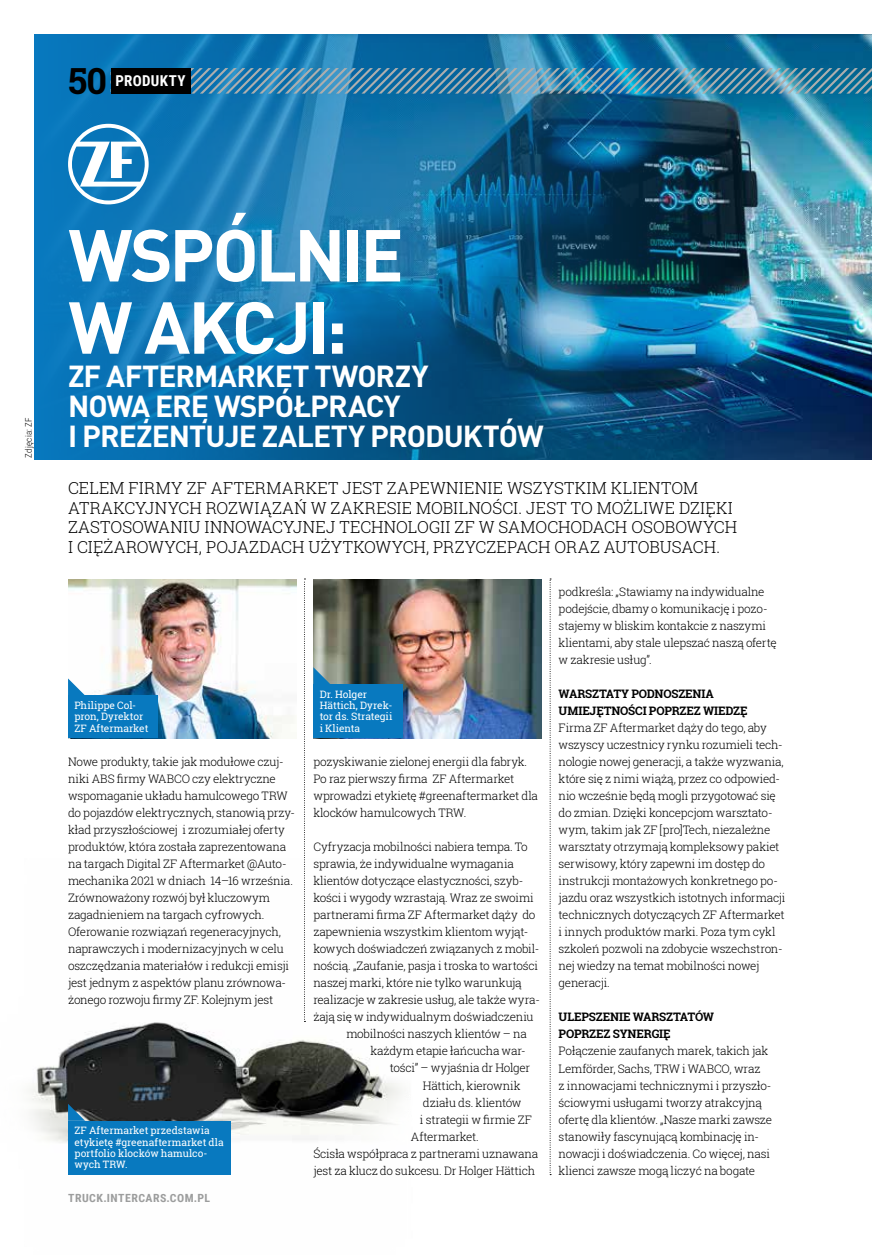
<style>
.page{position:relative;width:872px;height:1255px;background:#fff}
.page>*{position:absolute;margin:0;border:0;box-sizing:border-box;transform-origin:0 0}
.t1{font:700 72.15px/72.2px "DIN Pro";letter-spacing:-.045em;color:#fff}
.t2{font:700 36px "Roboto Slab";color:#000}
.t3{font:700 30px/30px "DIN Pro";letter-spacing:-.03em;color:#fff}
.t4{font:300 16.5px/19.5px "Roboto Slab";letter-spacing:.01em;color:#000}
.t5{font:700 15px "Roboto Condensed";letter-spacing:.015em;color:#fff}
.t6{font:300 11.7px/17px "Roboto Slab";letter-spacing:-.02em;color:#000}
.t7{font:700 11.7px/17px "Roboto Slab";letter-spacing:-.01em;color:#000}
.t8{font:700 11.25px "Roboto Condensed";letter-spacing:.04em;color:#9c9d9d;scale:1.05 1}
.t9{font:10.2px/11.2px "Roboto Slab";letter-spacing:-.005em;color:#fff}
.t10{font:300 9px "Roboto Condensed";letter-spacing:.025em;color:#000}
</style>
<div class="page">
<img style="left:34px;top:34px;width:838px;height:426px">
<img style="left:29px;top:1021px;width:373px;height:154px">
<img style="left:190px;top:68px;width:682px;height:26px">
<div style="left:111px;top:68px;width:79px;height:26px;background:#000"></div>
<svg style="left:68px;top:124px;width:81px;height:80px"></svg>
<svg style="left:304px;top:578px;width:1px;height:444px"></svg>
<svg style="left:550px;top:578px;width:1px;height:597px"></svg>
<img style="left:68px;top:579px;width:228px;height:159px">
<img style="left:313px;top:579px;width:228px;height:159px">
<div style="left:68px;top:695px;width:89px;height:43px;background:#0879bf"></div>
<svg style="left:68px;top:678px;width:17px;height:17px"></svg>
<div style="left:313px;top:684px;width:90px;height:54px;background:#0879bf"></div>
<svg style="left:313px;top:667px;width:17px;height:17px"></svg>
<div style="left:68px;top:1120px;width:163px;height:54px;background:#0879bf"></div>
<svg style="left:68px;top:1103px;width:17px;height:17px"></svg>
<h2 class="t2" style="left:68px;top:56px;width:40px">50</h2>
<p class="t5" style="left:115px;top:70px;width:72px">PRODUKTY</p>
<p class="t10" style="left:22px;top:458px;width:42px;rotate:-90deg">Zdjęcia: ZF</p>
<h1 class="t1" style="left:68px;top:211px;width:337px">WSPÓLNIE<br>W AKCJI:</h1>
<h3 class="t3" style="left:68px;top:357px;width:477px">ZF AFTERMARKET TWORZY<br>NOWĄ ERĘ WSPÓŁPRACY<br>I PREZENTUJE ZALETY PRODUKTÓW</h3>
<p class="t4" style="left:68px;top:478px;width:670px">CELEM FIRMY ZF AFTERMARKET JEST ZAPEWNIENIE WSZYSTKIM KLIENTOM ATRAKCYJNYCH ROZWIĄZAŃ W ZAKRESIE MOBILNOŚCI. JEST TO MOŻLIWE DZIĘKI ZASTOSOWANIU INNOWACYJNEJ TECHNOLOGII ZF W SAMOCHODACH OSOBOWYCH I CIĘŻAROWYCH, POJAZDACH UŻYTKOWYCH, PRZYCZEPACH ORAZ AUTOBUSACH.</p>
<p class="t9" style="left:74px;top:699px;width:75px">Philippe Col&shy;pron, Dyrektor<br>ZF Aftermarket</p>
<p class="t9" style="left:320px;top:688px;width:74px">Dr. Holger<br>Hättich, Dyrek&shy;tor ds. Strategii i Klienta</p>
<p class="t6" style="left:68px;top:753px;width:228px">Nowe produkty, takie jak modułowe czuj&shy;niki ABS firmy WABCO czy elektryczne wspomaganie układu hamulcowego TRW do pojazdów elektrycznych, stanowią przy&shy;kład przyszłościowej i zrozumiałej oferty produktów, która została zaprezentowana na targach Digital ZF Aftermarket @Auto&shy;mechanika 2021 w dniach 14–16 września.<br>Zrównoważony rozwój był kluczowym zagadnieniem na targach cyfrowych.<br>Oferowanie rozwiązań regeneracyjnych, naprawczych i modernizacyjnych w celu oszczędzania materiałów i redukcji emisji jest jednym z aspektów planu zrównowa&shy;żonego rozwoju firmy ZF. Kolejnym jest</p>
<p class="t6" style="left:313px;top:753px;width:226px">pozyskiwanie zielonej energii dla fabryk.<br>Po raz pierwszy firma ZF Aftermarket wprowadzi etykietę #greenaftermarket dla klocków hamulcowych TRW.</p>
<p class="t6" style="left:313px;top:838px;width:216px">Cyfryzacja mobilności nabiera tempa. To</p>
<p class="t6" style="left:313px;top:855px;width:202px">sprawia, że indywidualne wymagania</p>
<p class="t6" style="left:313px;top:872px;width:211px">klientów dotyczące elastyczności, szyb-</p>
<p class="t6" style="left:313px;top:889px;width:222px">kości i wygody wzrastają. Wraz ze swoimi</p>
<p class="t6" style="left:313px;top:906px;width:224px">partnerami firma ZF Aftermarket dąży do</p>
<p class="t6" style="left:313px;top:923px;width:216px">zapewnienia wszystkim klientom wyjąt-</p>
<p class="t6" style="left:313px;top:940px;width:227px">kowych doświadczeń związanych z mobil-</p>
<p class="t6" style="left:313px;top:957px;width:226px">nością. „Zaufanie, pasja i troska to wartości</p>
<p class="t6" style="left:313px;top:974px;width:210px">naszej marki, które nie tylko warunkują</p>
<p class="t6" style="left:313px;top:991px;width:228px">realizacje w zakresie usług, ale także wyra-</p>
<p class="t6" style="left:313px;top:1008px;width:222px">żają się w indywidualnym doświadczeniu</p>
<p class="t6" style="left:346px;top:1025px;width:182px">mobilności naszych klientów – na</p>
<p class="t6" style="left:370px;top:1042px;width:157px">każdym etapie łańcucha war-</p>
<p class="t6" style="left:390px;top:1059px;width:142px">tości” – wyjaśnia dr Holger</p>
<p class="t6" style="left:423px;top:1076px;width:99px">Hättich, kierownik</p>
<p class="t6" style="left:423px;top:1093px;width:100px">działu ds. klientów</p>
<p class="t6" style="left:420px;top:1110px;width:113px">i strategii w firmie ZF</p>
<p class="t6" style="left:411px;top:1127px;width:69px">Aftermarket.</p>
<p class="t6" style="left:313px;top:1144px;width:226px">Ścisła współpraca z partnerami uznawana</p>
<p class="t6" style="left:313px;top:1161px;width:223px">jest za klucz do sukcesu. Dr Holger Hättich</p>
<p class="t9" style="left:74px;top:1124px;width:151px">ZF Aftermarket przedstawia etykietę #greenaftermarket dla portfolio klocków hamulco&shy;wych TRW.</p>
<p class="t8" style="left:68px;top:1189px;width:137px">TRUCK.INTERCARS.COM.PL</p>
<p class="t6" style="left:558px;top:583px;width:220px">podkreśla: „Stawiamy na indywidualne podejście, dbamy o komunikację i pozo&shy;stajemy w bliskim kontakcie z naszymi klientami, aby stale ulepszać naszą ofertę w zakresie usług”.</p>
<p class="t7" style="left:558px;top:685px;width:190px">WARSZTATY PODNOSZENIA<br>UMIEJĘTNOŚCI POPRZEZ WIEDZĘ</p>
<p class="t6" style="left:558px;top:719px;width:228px">Firma ZF Aftermarket dąży do tego, aby wszyscy uczestnicy rynku rozumieli tech&shy;nologie nowej generacji, a także wyzwania, które się z nimi wiążą, przez co odpowied&shy;nio wcześnie będą mogli przygotować się do zmian. Dzięki koncepcjom warsztato&shy;wym, takim jak ZF [pro]Tech, niezależne warsztaty otrzymają kompleksowy pakiet serwisowy, który zapewni im dostęp do instrukcji montażowych konkretnego po&shy;jazdu oraz wszystkich istotnych informacji technicznych dotyczących ZF Aftermarket i innych produktów marki. Poza tym cykl szkoleń pozwoli na zdobycie wszechstron&shy;nej wiedzy na temat mobilności nowej generacji.</p>
<p class="t7" style="left:558px;top:1008px;width:157px">ULEPSZENIE WARSZTATÓW<br>POPRZEZ SYNERGIĘ</p>
<p class="t6" style="left:558px;top:1042px;width:215px">Połączenie zaufanych marek, takich jak Lemförder, Sachs, TRW i WABCO, wraz<br>z innowacjami technicznymi i przyszło&shy;ściowymi usługami tworzy atrakcyjną ofertę dla klientów. „Nasze marki zawsze stanowiły fascynującą kombinację in&shy;nowacji i doświadczenia. Co więcej, nasi klienci zawsze mogą liczyć na bogate</p>
</div>
